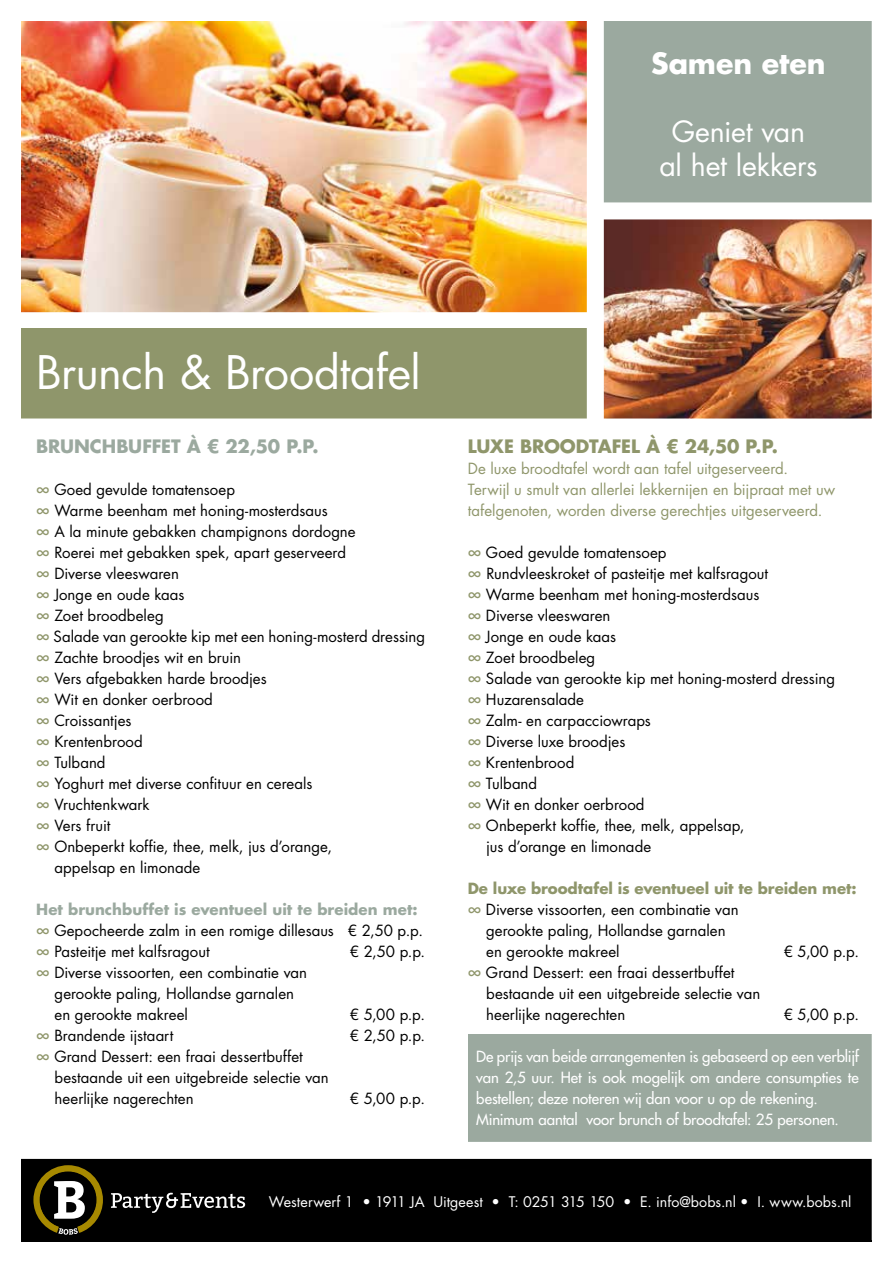
<style>
.page{position:relative;width:893px;height:1263px;background:#fff}
.page>*{position:absolute;margin:0;border:0;box-sizing:border-box;transform-origin:0 0}
.t1{font:45px "Futura Std";letter-spacing:-.01em;color:#fff}
.t2{font:28.5px/34.2px "Futura Std";letter-spacing:-.01em;color:#fff;text-align:center}
.t3{font:700 28.5px "Futura Std";color:#fff}
.t4{font:700 18px "Futura Std";letter-spacing:-.01em;color:#8f966b}
.t5{font:700 18px "Futura Std";letter-spacing:-.01em;color:#9ba99f}
.t6{font:15px/21px "Futura Std";color:#000}
.t7{font:500 15px/21px "Futura Std";letter-spacing:-.005em;color:#fff}
.t8{font:15px/21px "Futura Std";letter-spacing:.005em;color:#8f966b}
.t9{font:700 15px "Futura Std";letter-spacing:-.01em;color:#8f966b}
.t10{font:14.25px "Futura Std";color:#fff}
.s1{font-weight:700;color:#8f966b}
.s2{font-weight:700;color:#9ba99f}
</style>
<div class="page">
<div style="left:21px;top:1158px;width:851px;height:84px;background:#000"></div>
<svg style="left:33px;top:1165px;width:70px;height:70px"></svg>
<svg style="left:111px;top:1193px;width:134px;height:20px"></svg>
<img style="left:21px;top:21px;width:566px;height:291px">
<img style="left:604px;top:219px;width:268px;height:199px">
<div style="left:600px;top:21px;width:272px;height:195px;background:#9ba99f"></div>
<div style="left:21px;top:328px;width:579px;height:93px;background:#8f966b"></div>
<div style="left:0;top:418px;width:893px;height:17px;background:#fff"></div>
<div style="left:587px;top:0;width:17px;height:1136px;background:#fff"></div>
<div style="left:600px;top:202px;width:293px;height:17px;background:#fff"></div>
<div style="left:468px;top:1035px;width:409px;height:113px;background:#9ba99f"></div>
<div style="left:872px;top:17px;width:17px;height:1223px;background:#fff"></div>
<div style="left:0;top:1142px;width:893px;height:17px;background:#fff"></div>
<h2 class="t3" style="left:651px;top:44px;width:176px">Samen eten</h2>
<h2 class="t2" style="left:659px;top:115px;width:159px">Geniet van al het lekkers</h2>
<h1 class="t1" style="left:36px;top:344px;width:386px">Brunch &amp; Broodtafel</h1>
<p class="t5" style="left:36px;top:434px;width:284px">Brunchbuffet à € 22,50 p.p.</p>
<p class="t6" style="left:36px;top:479px;width:200px"><span class="s1">∞</span> Goed gevulde tomatensoep</p>
<p class="t6" style="left:36px;top:500px;width:293px"><span class="s1">∞</span> Warme beenham met honing-mosterdsaus</p>
<p class="t6" style="left:36px;top:521px;width:321px"><span class="s1">∞</span> A la minute gebakken champignons dordogne</p>
<p class="t6" style="left:36px;top:542px;width:311px"><span class="s1">∞</span> Roerei met gebakken spek, apart geserveerd</p>
<p class="t6" style="left:36px;top:563px;width:144px"><span class="s1">∞</span> Diverse vleeswaren</p>
<p class="t6" style="left:36px;top:584px;width:150px"><span class="s1">∞</span> Jonge en oude kaas</p>
<p class="t6" style="left:36px;top:605px;width:129px"><span class="s1">∞</span> Zoet broodbeleg</p>
<p class="t6" style="left:36px;top:626px;width:391px"><span class="s1">∞</span> Salade van gerookte kip met een honing-mosterd dressing</p>
<p class="t6" style="left:36px;top:647px;width:206px"><span class="s1">∞</span> Zachte broodjes wit en bruin</p>
<p class="t6" style="left:36px;top:668px;width:232px"><span class="s1">∞</span> Vers afgebakken harde broodjes</p>
<p class="t6" style="left:36px;top:689px;width:178px"><span class="s1">∞</span> Wit en donker oerbrood</p>
<p class="t6" style="left:36px;top:710px;width:97px"><span class="s1">∞</span> Croissantjes</p>
<p class="t6" style="left:36px;top:731px;width:108px"><span class="s1">∞</span> Krentenbrood</p>
<p class="t6" style="left:36px;top:752px;width:71px"><span class="s1">∞</span> Tulband</p>
<p class="t6" style="left:36px;top:773px;width:278px"><span class="s1">∞</span> Yoghurt met diverse confituur en cereals</p>
<p class="t6" style="left:36px;top:794px;width:115px"><span class="s1">∞</span> Vruchtenkwark</p>
<p class="t6" style="left:36px;top:815px;width:76px"><span class="s1">∞</span> Vers fruit</p>
<p class="t6" style="left:36px;top:836px;width:298px"><span class="s1">∞</span> Onbeperkt koffie, thee, melk, jus d’orange,</p>
<p class="t6" style="left:55px;top:857px;width:147px">appelsap en limonade</p>
<p class="t6" style="left:36px;top:899px;width:388px"><span class="s2">Het brunchbuffet is eventueel uit te breiden met: </span><span class="s1">∞</span> Gepocheerde zalm in een romige dillesaus € 2,50 p.p. <span class="s1">∞</span> Pasteitje met kalfsragout</p>
<p class="t6" style="left:350px;top:941px;width:77px">€ 2,50 p.p.</p>
<p class="t6" style="left:55px;top:962px;width:254px;text-indent:-18px"><span class="s1">∞</span> Diverse vissoorten, een combinatie van gerookte paling, Hollandse garnalen en gerookte makreel</p>
<p class="t6" style="left:350px;top:1004px;width:77px">€ 5,00 p.p.</p>
<p class="t6" style="left:36px;top:1025px;width:139px"><span class="s1">∞</span> Brandende ijstaart</p>
<p class="t6" style="left:350px;top:1025px;width:77px">€ 2,50 p.p.</p>
<p class="t6" style="left:55px;top:1046px;width:276px;text-indent:-18px"><span class="s1">∞</span> Grand Dessert: een fraai dessertbuffet bestaande uit een uitgebreide selectie van heerlijke nagerechten</p>
<p class="t6" style="left:350px;top:1088px;width:77px">€ 5,00 p.p.</p>
<p class="t4" style="left:468px;top:434px;width:312px">Luxe broodtafel à € 24,50 p.p.</p>
<p class="t8" style="left:468px;top:458px;width:369px">De luxe broodtafel wordt aan tafel uitgeserveerd.<br>Terwijl u smult van allerlei lekkernijen en bijpraat met uw tafelgenoten, worden diverse gerechtjes uitgeserveerd.</p>
<p class="t6" style="left:468px;top:542px;width:200px"><span class="s1">∞</span> Goed gevulde tomatensoep</p>
<p class="t6" style="left:468px;top:563px;width:302px"><span class="s1">∞</span> Rundvleeskroket of pasteitje met kalfsragout</p>
<p class="t6" style="left:468px;top:584px;width:293px"><span class="s1">∞</span> Warme beenham met honing-mosterdsaus</p>
<p class="t6" style="left:468px;top:605px;width:144px"><span class="s1">∞</span> Diverse vleeswaren</p>
<p class="t6" style="left:468px;top:626px;width:150px"><span class="s1">∞</span> Jonge en oude kaas</p>
<p class="t6" style="left:468px;top:647px;width:129px"><span class="s1">∞</span> Zoet broodbeleg</p>
<p class="t6" style="left:468px;top:668px;width:369px"><span class="s1">∞</span> Salade van gerookte kip met honing-mosterd dressing</p>
<p class="t6" style="left:468px;top:689px;width:118px"><span class="s1">∞</span> Huzarensalade</p>
<p class="t6" style="left:468px;top:710px;width:185px"><span class="s1">∞</span> Zalm- en carpacciowraps</p>
<p class="t6" style="left:468px;top:731px;width:159px"><span class="s1">∞</span> Diverse luxe broodjes</p>
<p class="t6" style="left:468px;top:752px;width:108px"><span class="s1">∞</span> Krentenbrood</p>
<p class="t6" style="left:468px;top:773px;width:71px"><span class="s1">∞</span> Tulband</p>
<p class="t6" style="left:468px;top:794px;width:178px"><span class="s1">∞</span> Wit en donker oerbrood</p>
<p class="t6" style="left:468px;top:815px;width:278px"><span class="s1">∞</span> Onbeperkt koffie, thee, melk, appelsap,</p>
<p class="t6" style="left:486px;top:836px;width:166px">jus d’orange en limonade</p>
<p class="t9" style="left:468px;top:878px;width:390px">De luxe broodtafel is eventueel uit te breiden met:</p>
<p class="t6" style="left:468px;top:899px;width:272px"><span class="s1">∞</span> Diverse vissoorten, een combinatie van</p>
<p class="t6" style="left:486px;top:920px;width:241px">gerookte paling, Hollandse garnalen</p>
<p class="t6" style="left:486px;top:941px;width:135px">en gerookte makreel</p>
<p class="t6" style="left:784px;top:941px;width:77px">€ 5,00 p.p.</p>
<p class="t6" style="left:486px;top:962px;width:276px;text-indent:-18px"><span class="s1">∞</span> Grand Dessert: een fraai dessertbuffet bestaande uit een uitgebreide selectie van heerlijke nagerechten</p>
<p class="t6" style="left:784px;top:1004px;width:77px">€ 5,00 p.p.</p>
<p class="t7" style="left:476px;top:1046px;width:384px">De prijs van beide arrangementen is gebaseerd op een verblijf van 2,5 uur. Het is ook mogelijk om andere consumpties te bestellen; deze noteren wij dan voor u op de rekening.<br>Minimum aantal voor brunch of broodtafel: 25 personen.</p>
<p class="t10" style="left:269px;top:1192px;width:584px">Westerwerf 1 • 1911 JA Uitgeest • T: 0251 315 150 • E. info@bobs.nl • I. www.bobs.nl</p>
</div>
